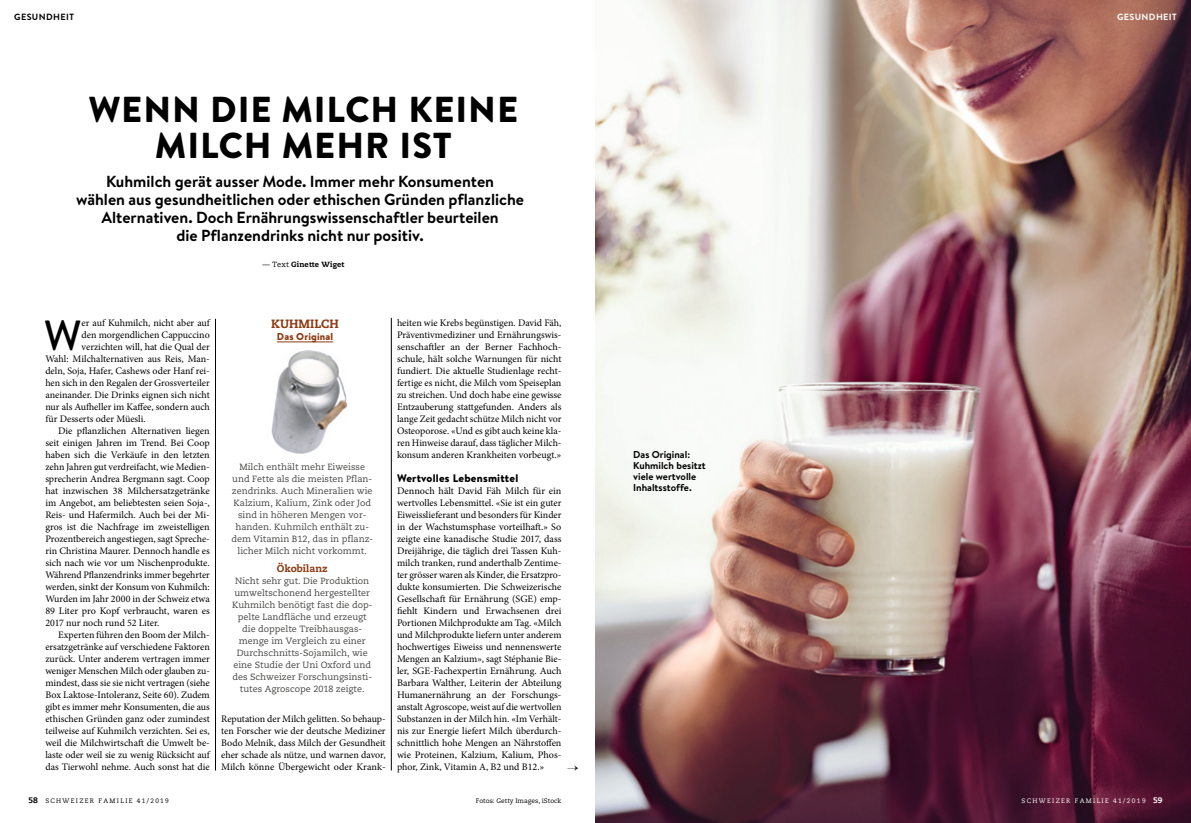
<style>
.page{position:relative;width:1191px;height:823px;background:#fff}
.page>*{position:absolute;margin:0;border:0;box-sizing:border-box;transform-origin:0 0}
._211_GS3sp_Initial_3{font:500 42.1px "Brandon Text";color:#000}
._100_Headline_Story{font:900 36px/36px "Brandon Grotesque";letter-spacing:.025em;color:#000;text-align:center}
._110_Lead_Brd_16pt_z{font:700 16px/18px "Brandon Text";color:#000;text-align:center}
.Aufzeichnung_Oberzei{font:800 12px "Caecilia";letter-spacing:.005em;color:#8b3b12}
._230_Zwischentitel_B{font:900 11px "Brandon Text";letter-spacing:.02em;color:#000}
._220_GS3sp_mEinz_x08{font:10px/12px "Minion Pro";letter-spacing:-.005em;color:#000;text-align:justify}
._220_GS3sp_oEinz_x08{font:10px/12px "Minion Pro";color:#000;text-align:justify}
._211_GS3sp_Initial_3-2{font:10px "Minion Pro";color:#000}
._300_Legende_10pt_x1{font:700 10px/11px "Brandon Text";color:#000}
.Aufzeichnung_Oberzei-2{font:900 10px "Brandon Text";letter-spacing:.015em;color:#8b3b12}
.Aufzeichnung_Titeli{font:800 10px "Caecilia";color:#8b3b12}
.Aufzeichnung_Titeli-2{font:9px/12px "Caecilia";color:#444743;text-align:center}
.BOX_Caeci_Aufzählung{font:9px/12px "Caecilia";color:#444743;text-align:center}
.RUBRIKTITEL_klein_Br{font:700 9px "Brandon Grotesque";letter-spacing:.04em;color:#000}
.RUBRIKTITEL_klein_Br-2{font:700 9px "Brandon Grotesque";letter-spacing:.04em;color:#fff}
.PAGINA_8pt_Zahl_x08{font:800 8px "Caecilia";color:#000}
.PAGINA_8pt_Zahl_x08-2{font:800 8px "Caecilia";color:#fff}
._150_Autorenzeile_Ca{font:800 7.5px "Caecilia";letter-spacing:.015em;color:#000}
._800_Fotobyline_x12{font:6.5px "Caecilia";color:#000}
.PAGINA_6_5pt_Text_x0{font:6.5px "Caecilia";letter-spacing:.2em;color:#000}
.PAGINA_6_5pt_Text_x0-2{font:6.5px "Caecilia";letter-spacing:.2em;color:#fff}
.s1{font-weight:400}
</style>
<div class="page">
<img style="left:595px;top:0;width:596px;height:822px">
<img style="left:271px;top:350px;width:77px;height:104px">
<hr style="left:391px;top:317px;width:1px;height:453px;background:#000">
<hr style="left:215px;top:318px;width:1px;height:452px;background:#000">
<hr style="left:277px;top:341px;width:56px;height:1px;background:#8b3b12">
<p class="RUBRIKTITEL_klein_Br" style="left:14px;top:11px;width:61px">GESUNDHEIT</p>
<p class="RUBRIKTITEL_klein_Br-2" style="left:1117px;top:11px;width:61px">GESUNDHEIT</p>
<p class="_100_Headline_Story" style="left:88px;top:92px;width:431px">WENN DIE MILCH KEINE<br>MILCH MEHR IST</p>
<p class="_110_Lead_Brd_16pt_z" style="left:76px;top:172px;width:449px">Kuhmilch gerät ausser Mode. Immer mehr Konsumenten<br>wählen aus gesundheitlichen oder ethischen Gründen pflanzliche Alternativen. Doch Ernährungswissenschaftler beurteilen<br>die Pflanzendrinks nicht nur positiv.</p>
<p class="_150_Autorenzeile_Ca" style="left:262px;top:259px;width:83px"><span class="s1">— Text</span> Ginette Wiget</p>
<p class="_211_GS3sp_Initial_3" style="left:44px;top:306px;width:39px">W</p>
<p class="_211_GS3sp_Initial_3-2" style="left:82px;top:316px;width:130px">er auf Kuhmilch, nicht aber auf</p>
<p class="_211_GS3sp_Initial_3-2" style="left:82px;top:328px;width:130px">den morgendlichen Cappuccino</p>
<p class="_211_GS3sp_Initial_3-2" style="left:82px;top:340px;width:130px">verzichten will, hat die Qual der</p>
<p class="_211_GS3sp_Initial_3-2" style="left:45px;top:352px;width:166px">Wahl: Milchalternativen aus Reis, Man-</p>
<p class="_211_GS3sp_Initial_3-2" style="left:45px;top:364px;width:166px">deln, Soja, Hafer, Cashews oder Hanf rei-</p>
<p class="_211_GS3sp_Initial_3-2" style="left:45px;top:376px;width:166px">hen sich in den Regalen der Grossverteiler</p>
<p class="_211_GS3sp_Initial_3-2" style="left:45px;top:388px;width:166px">aneinander. Die Drinks eignen sich nicht</p>
<p class="_211_GS3sp_Initial_3-2" style="left:45px;top:400px;width:166px">nur als Aufheller im Kaffee, sondern auch</p>
<p class="_211_GS3sp_Initial_3-2" style="left:45px;top:412px;width:102px">für Desserts oder Müesli.</p>
<p class="_220_GS3sp_mEinz_x08" style="left:45px;top:424px;width:166px;text-indent:13px">Die pflanzlichen Alternativen liegen seit einigen Jahren im Trend. Bei Coop haben sich die Verkäufe in den letzten zehn Jahren gut verdreifacht, wie Medien&shy;sprecherin Andrea Bergmann sagt. Coop hat inzwischen 38 Milchersatzgetränke im Angebot, am beliebtesten seien Soja-, Reis- und Hafermilch. Auch bei der Mi&shy;gros ist die Nachfrage im zweistelligen Prozentbereich angestiegen, sagt Spreche&shy;rin Christina Maurer. Dennoch handle es sich nach wie vor um Nischenprodukte.<br>Während Pflanzendrinks immer begehrter werden, sinkt der Konsum von Kuhmilch:<br>Wurden im Jahr 2000 in der Schweiz etwa 89 Liter pro Kopf verbraucht, waren es 2017 nur noch rund 52 Liter.</p>
<p class="_220_GS3sp_mEinz_x08" style="left:45px;top:628px;width:166px;text-indent:13px">Experten führen den Boom der Milch&shy;ersatzgetränke auf verschiedene Faktoren zurück. Unter anderem vertragen immer weniger Menschen Milch oder glauben zu&shy;mindest, dass sie sie nicht vertragen (siehe Box Laktose-Intoleranz, Seite 60). Zudem gibt es immer mehr Konsumenten, die aus ethischen Gründen ganz oder zumindest teilweise auf Kuhmilch verzichten. Sei es, weil die Milchwirtschaft die Umwelt be&shy;laste oder weil sie zu wenig Rücksicht auf das Tierwohl nehme. Auch sonst hat die</p>
<p class="Aufzeichnung_Oberzei" style="left:271px;top:316px;width:69px">KUHMILCH</p>
<p class="Aufzeichnung_Oberzei-2" style="left:277px;top:329px;width:58px">Das Original</p>
<p class="BOX_Caeci_Aufzählung" style="left:231px;top:461px;width:143px">Milch enthält mehr Eiweisse und Fette als die meisten Pflan&shy;zendrinks. Auch Mineralien wie<br>Kalzium, Kalium, Zink oder Jod sind in höheren Mengen vor&shy;handen. Kuhmilch enthält zu&shy;dem Vitamin B12, das in pflanz&shy;licher Milch nicht vorkommt.</p>
<p class="Aufzeichnung_Titeli" style="left:277px;top:562px;width:52px">Ökobilanz</p>
<p class="Aufzeichnung_Titeli-2" style="left:232px;top:575px;width:142px">Nicht sehr gut. Die Produktion umweltschonend hergestellter<br>Kuhmilch benötigt fast die dop&shy;pelte Landfläche und erzeugt die doppelte Treibhausgas&shy;menge im Vergleich zu einer<br>Durchschnitts-Sojamilch, wie eine Studie der Uni Oxford und des Schweizer Forschungsinsti&shy;tutes Agroscope 2018 zeigte.</p>
<p class="_220_GS3sp_mEinz_x08" style="left:221px;top:712px;width:166px">Reputation der Milch gelitten. So behaup&shy;ten Forscher wie der deutsche Mediziner Bodo Melnik, dass Milch der Gesundheit eher schade als nütze, und warnen davor, Milch könne Übergewicht oder Krank-</p>
<p class="_220_GS3sp_mEinz_x08" style="left:397px;top:316px;width:166px">heiten wie Krebs begünstigen. David Fäh, Präventivmediziner und Ernährungswis&shy;senschaftler an der Berner Fachhoch&shy;schule, hält solche Warnungen für nicht fundiert. Die aktuelle Studienlage recht&shy;fertige es nicht, die Milch vom Speiseplan zu streichen. Und doch habe eine gewisse Entzauberung stattgefunden. Anders als lange Zeit gedacht schütze Milch nicht vor Osteoporose. «Und es gibt auch keine kla&shy;ren Hinweise darauf, dass täglicher Milch&shy;konsum anderen Krankheiten vorbeugt.»</p>
<p class="_230_Zwischentitel_B" style="left:397px;top:470px;width:123px">Wertvolles Lebensmittel</p>
<p class="_220_GS3sp_oEinz_x08" style="left:397px;top:484px;width:166px">Dennoch hält David Fäh Milch für ein wertvolles Lebensmittel. «Sie ist ein guter Eiweisslieferant und besonders für Kinder in der Wachstumsphase vorteilhaft.» So zeigte eine kanadische Studie 2017, dass Dreijährige, die täglich drei Tassen Kuh&shy;milch tranken, rund anderthalb Zentime&shy;ter grösser waren als Kinder, die Ersatzpro&shy;dukte konsumierten. Die Schweizerische Gesellschaft für Ernährung (SGE) emp&shy;fiehlt Kindern und Erwachsenen drei Portionen Milchprodukte am Tag. «Milch und Milchprodukte liefern unter anderem hochwertiges Eiweiss und nennenswerte Mengen an Kalzium», sagt Stéphanie Bie&shy;ler, SGE-Fachexpertin Ernährung. Auch Barbara Walther, Leiterin der Abteilung Humanernährung an der Forschungs&shy;anstalt Agroscope, weist auf die wertvollen Substanzen in der Milch hin. «Im Verhält&shy;nis zur Energie liefert Milch überdurch&shy;schnittlich hohe Mengen an Nährstoffen wie Proteinen, Kalzium, Kalium, Phos&shy;phor, Zink, Vitamin A, B2 und B12.»</p>
<p class="_300_Legende_10pt_x1" style="left:633px;top:448px;width:74px">Das Original:<br>Kuhmilch besitzt viele wertvolle<br>Inhaltsstoffe.</p>
<p class="PAGINA_8pt_Zahl_x08" style="left:28px;top:794px;width:11px">58</p>
<p class="PAGINA_6_5pt_Text_x0" style="left:45px;top:796px;width:125px">SCHWEIZER FAMILIE 41/2019</p>
<p class="PAGINA_6_5pt_Text_x0-2" style="left:1021px;top:796px;width:125px">SCHWEIZER FAMILIE 41/2019</p>
<p class="PAGINA_8pt_Zahl_x08-2" style="left:1153px;top:794px;width:11px">59</p>
<p class="_800_Fotobyline_x12" style="left:476px;top:796px;width:87px">Fotos: Getty Images, iStock</p>
</div>
